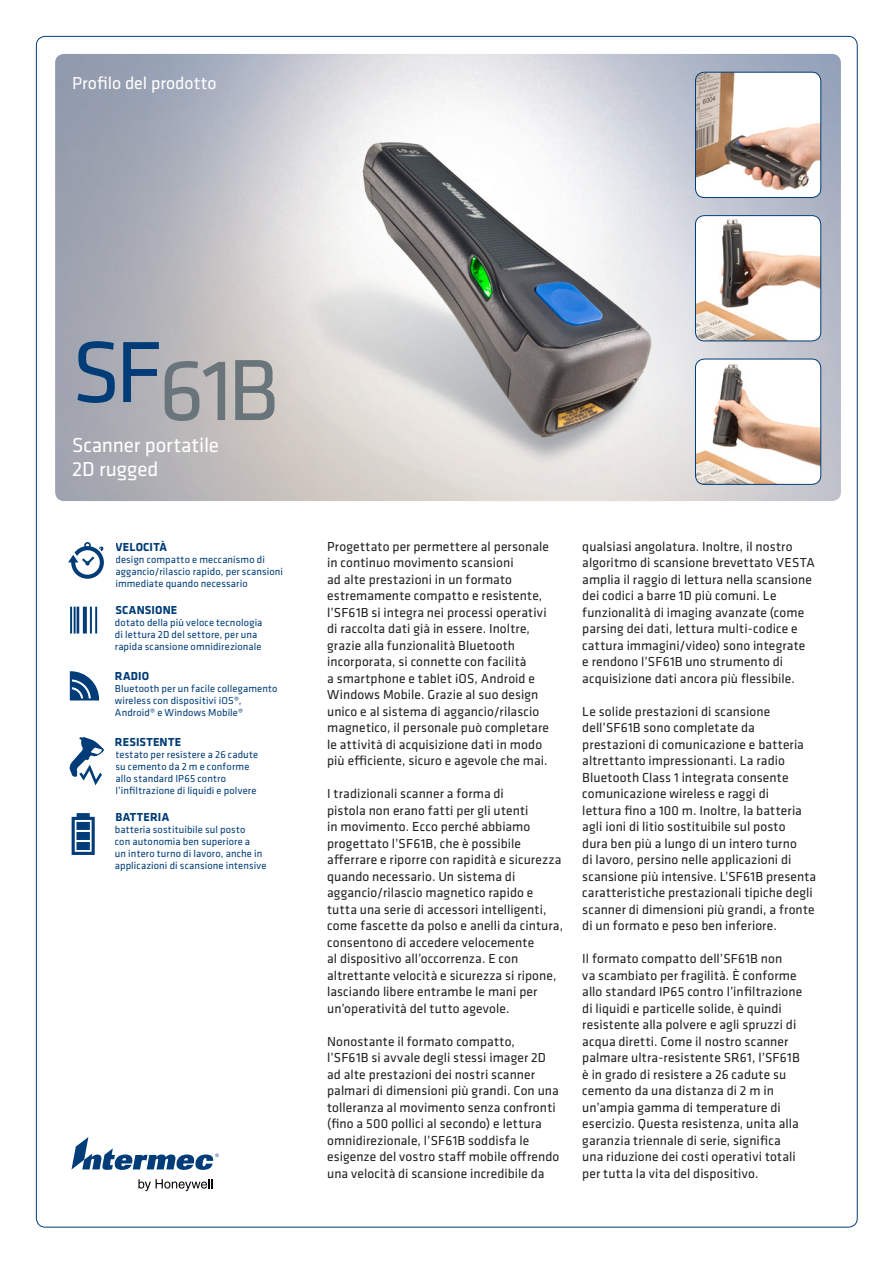
<style>
.page{position:relative;width:893px;height:1263px;background:#fff}
.page>*{position:absolute;margin:0;border:0;box-sizing:border-box;transform-origin:0 0}
._60_pt__1st_line_ali{font:90px "Klavika";letter-spacing:-.05em;color:#6a747b}
._14_pt__1st_line_ali{font:21px/24px "Klavika";letter-spacing:-.005em;color:#fff}
._12_pt__1st_line_ali{font:18px "Klavika";color:#fff}
._9_pt__aligned___BOD{font:13.5px/16.5px "Klavika";letter-spacing:.005em;color:#231f20}
.side_bar_list_copy{font:700 12px "Klavika";letter-spacing:.015em;color:#003d78}
.side_bar_list_copy-2{font:10.5px/12px "Klavika";letter-spacing:.01em;color:#003d78}
</style>
<div class="page">
<img style="left:55px;top:54px;width:786px;height:447px">
<img style="left:228px;top:132px;width:431px;height:342px">
<img style="left:695px;top:72px;width:126px;height:125px">
<div style="left:695px;top:72px;width:126px;height:126px;border:1px solid #003d78;border-radius:9px"></div>
<img style="left:695px;top:216px;width:126px;height:125px">
<div style="left:695px;top:215px;width:126px;height:126px;border:1px solid #003d78;border-radius:9px"></div>
<img style="left:695px;top:359px;width:126px;height:125px">
<div style="left:695px;top:359px;width:126px;height:126px;border:1px solid #003d78;border-radius:9px"></div>
<hr style="left:74px;top:607px;width:2px;height:26px;background:#003d78">
<hr style="left:77px;top:607px;width:2px;height:26px;background:#003d78">
<hr style="left:70px;top:607px;width:2px;height:26px;background:#003d78">
<svg style="left:83px;top:607px;width:4px;height:26px"></svg>
<hr style="left:95px;top:607px;width:2px;height:26px;background:#003d78">
<hr style="left:90px;top:607px;width:2px;height:26px;background:#003d78">
<svg style="left:72px;top:813px;width:23px;height:42px"></svg>
<svg style="left:70px;top:671px;width:29px;height:29px"></svg>
<svg style="left:68px;top:542px;width:36px;height:37px"></svg>
<svg style="left:69px;top:737px;width:35px;height:48px"></svg>
<svg style="left:72px;top:1137px;width:147px;height:33px"></svg>
<svg style="left:138px;top:1179px;width:74px;height:12px"></svg>
<p class="_12_pt__1st_line_ali" style="left:72px;top:71px;width:146px">Profilo del prodotto</p>
<p class="_60_pt__1st_line_ali" style="left:72px;top:331px;width:208px"><sup>SF</sup>61B</p>
<p class="_14_pt__1st_line_ali" style="left:72px;top:432px;width:149px">Scanner portatile<br>2D rugged</p>
<p class="side_bar_list_copy" style="left:115px;top:538px;width:53px">VELOCITÀ</p>
<p class="side_bar_list_copy-2" style="left:115px;top:553px;width:169px">design compatto e meccanismo di aggancio/rilascio rapido, per scansioni immediate quando necessario</p>
<p class="side_bar_list_copy" style="left:115px;top:601px;width:63px">SCANSIONE</p>
<p class="side_bar_list_copy-2" style="left:115px;top:616px;width:149px">dotato della più veloce tecnologia di lettura 2D del settore, per una rapida scansione omnidirezionale</p>
<p class="side_bar_list_copy" style="left:115px;top:667px;width:36px">RADIO</p>
<p class="side_bar_list_copy-2" style="left:115px;top:682px;width:164px">Bluetooth per un facile collegamento wireless con dispositivi iOS®,<br>Android® e Windows Mobile®</p>
<p class="side_bar_list_copy" style="left:115px;top:733px;width:68px">RESISTENTE</p>
<p class="side_bar_list_copy-2" style="left:115px;top:748px;width:144px">testato per resistere a 26 cadute su cemento da 2 m e conforme allo standard IP65 contro l’infiltrazione di liquidi e polvere</p>
<p class="side_bar_list_copy" style="left:115px;top:808px;width:55px">BATTERIA</p>
<p class="side_bar_list_copy-2" style="left:115px;top:823px;width:153px">batteria sostituibile sul posto<br>con autonomia ben superiore a<br>un intero turno di lavoro, anche in applicazioni di scansione intensive</p>
<p class="_9_pt__aligned___BOD" style="left:327px;top:537px;width:223px">Progettato per permettere al personale in continuo movimento scansioni<br>ad alte prestazioni in un formato estremamente compatto e resistente, l’SF61B si integra nei processi operativi di raccolta dati già in essere. Inoltre, grazie alla funzionalità Bluetooth incorporata, si connette con facilità<br>a smartphone e tablet iOS, Android e Windows Mobile. Grazie al suo design unico e al sistema di aggancio/rilascio magnetico, il personale può completare le attività di acquisizione dati in modo più efficiente, sicuro e agevole che mai.</p>
<p class="_9_pt__aligned___BOD" style="left:327px;top:785px;width:237px">I tradizionali scanner a forma di<br>pistola non erano fatti per gli utenti<br>in movimento. Ecco perché abbiamo progettato l’SF61B, che è possibile afferrare e riporre con rapidità e sicurezza quando necessario. Un sistema di aggancio/rilascio magnetico rapido e tutta una serie di accessori intelligenti, come fascette da polso e anelli da cintura, consentono di accedere velocemente<br>al dispositivo all’occorrenza. E con altrettante velocità e sicurezza si ripone, lasciando libere entrambe le mani per un’operatività del tutto agevole.</p>
<p class="_9_pt__aligned___BOD" style="left:327px;top:1032px;width:234px">Nonostante il formato compatto, l’SF61B si avvale degli stessi imager 2D ad alte prestazioni dei nostri scanner palmari di dimensioni più grandi. Con una tolleranza al movimento senza confronti (fino a 500 pollici al secondo) e lettura omnidirezionale, l’SF61B soddisfa le esigenze del vostro staff mobile offrendo una velocità di scansione incredibile da</p>
<p class="_9_pt__aligned___BOD" style="left:582px;top:537px;width:234px">qualsiasi angolatura. Inoltre, il nostro algoritmo di scansione brevettato VESTA amplia il raggio di lettura nella scansione dei codici a barre 1D più comuni. Le funzionalità di imaging avanzate (come parsing dei dati, lettura multi-codice e cattura immagini/video) sono integrate e rendono l’SF61B uno strumento di acquisizione dati ancora più flessibile.</p>
<p class="_9_pt__aligned___BOD" style="left:582px;top:702px;width:235px">Le solide prestazioni di scansione dell’SF61B sono completate da prestazioni di comunicazione e batteria altrettanto impressionanti. La radio Bluetooth Class 1 integrata consente comunicazione wireless e raggi di<br>lettura fino a 100 m. Inoltre, la batteria agli ioni di litio sostituibile sul posto<br>dura ben più a lungo di un intero turno<br>di lavoro, persino nelle applicazioni di scansione più intensive. L’SF61B presenta caratteristiche prestazionali tipiche degli scanner di dimensioni più grandi, a fronte di un formato e peso ben inferiore.</p>
<p class="_9_pt__aligned___BOD" style="left:582px;top:950px;width:222px">Il formato compatto dell’SF61B non<br>va scambiato per fragilità. È conforme allo standard IP65 contro l’infiltrazione di liquidi e particelle solide, è quindi resistente alla polvere e agli spruzzi di acqua diretti. Come il nostro scanner palmare ultra-resistente SR61, l’SF61B è in grado di resistere a 26 cadute su cemento da una distanza di 2 m in un’ampia gamma di temperature di esercizio. Questa resistenza, unita alla garanzia triennale di serie, significa una riduzione dei costi operativi totali per tutta la vita del dispositivo.</p>
</div>
